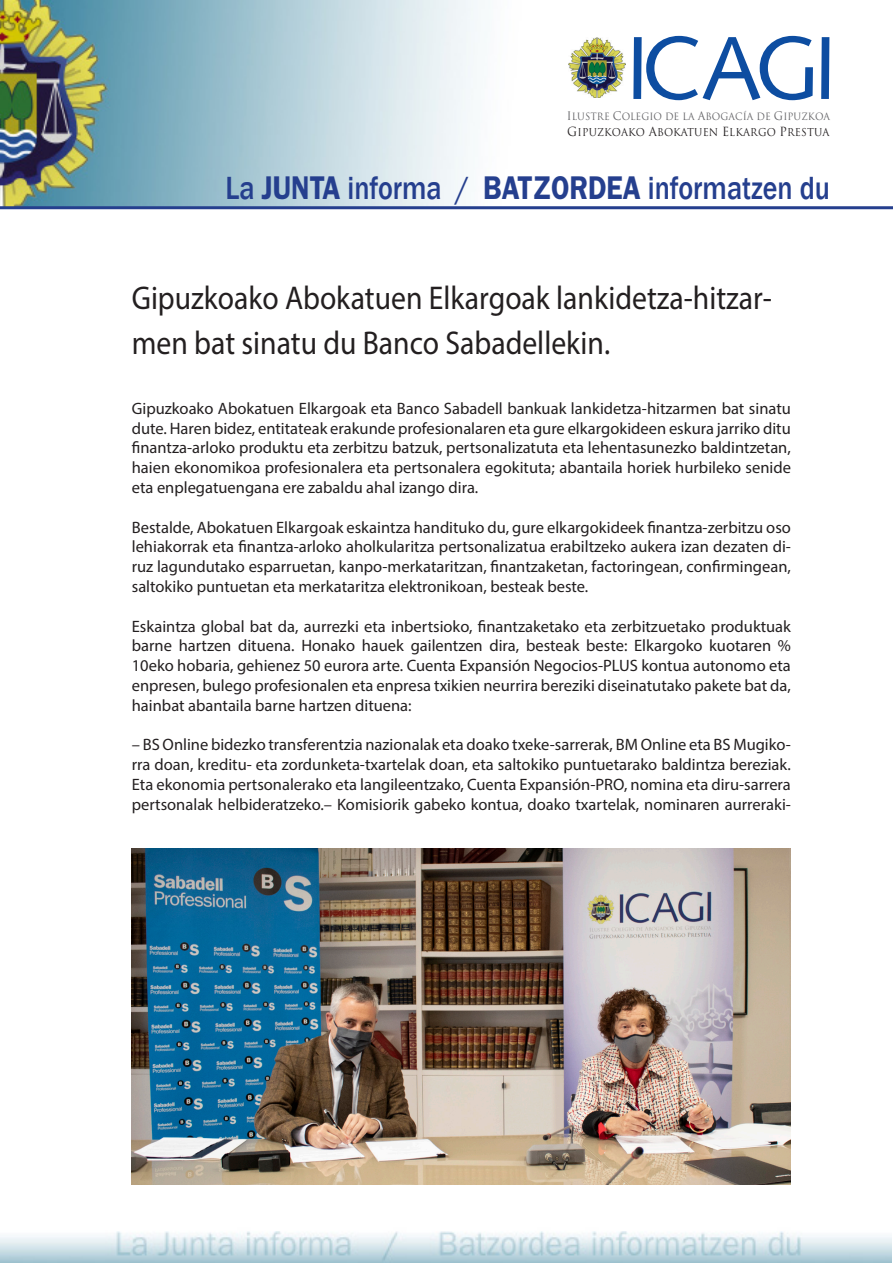
<style>
.page{position:relative;width:893px;height:1263px;background:#fff}
.page>*{position:absolute;margin:0;border:0;box-sizing:border-box;transform-origin:0 0}
.t1{font:33px/45px "Myriad Pro";color:#231f20;scale:.9 1}
.t2{font:500 33px "Franklin Gothic";color:#253f8e;scale:.85 1}
.t3{font:16.5px/19.8px "Myriad Pro";color:#231f20;text-align:justify}
.t4{font:10.5px "Trajan Pro";letter-spacing:.015em;color:#231f20;scale:.95 1}
.t5{font:9.9px "Trajan Pro";letter-spacing:.005em;color:#636366;scale:.95 1}
.s1{font-size:11.55px}
.s2{font-size:12.3px}
.s3{font-weight:600}
</style>
<div class="page">
<img style="left:0;top:0;width:682px;height:206px">
<hr style="left:0;top:206px;width:893px;height:3px;background:#253f8e">
<img style="left:0;top:1231px;width:892px;height:32px">
<img style="left:568px;top:38px;width:57px;height:60px">
<svg style="left:633px;top:36px;width:180px;height:64px"></svg>
<svg style="left:821px;top:37px;width:8px;height:62px"></svg>
<img style="left:132px;top:848px;width:659px;height:336px">
<p class="t5" style="left:567px;top:110px;width:278px"><span class="s1">I</span>LUSTRE <span class="s1">C</span>OLEGIO DE LA <span class="s1">A</span>BOGACÍA DE <span class="s1">G</span>IPUZKOA</p>
<p class="t4" style="left:567px;top:125px;width:277px"><span class="s2">G</span>IPUZKOAKO <span class="s2">A</span>BOKATUEN <span class="s2">E</span>LKARGO <span class="s2">P</span>RESTUA</p>
<p class="t2" style="left:225px;top:167px;width:713px">La <span class="s3">JUNTA</span> informa / <span class="s3">BATZORDEA</span> informatzen du</p>
<p class="t1" style="left:132px;top:275px;width:713px">Gipuzkoako Abokatuen Elkargoak lankidetza-hitzar&shy;men bat sinatu du Banco Sabadellekin.</p>
<p class="t3" style="left:132px;top:398px;width:661px">Gipuzkoako Abokatuen Elkargoak eta Banco Sabadell bankuak lankidetza-hitzarmen bat sinatu dute. Haren bidez, entitateak erakunde profesionalaren eta gure elkargokideen eskura jarriko ditu finantza-arloko produktu eta zerbitzu batzuk, pertsonalizatuta eta lehentasunezko baldintzetan, haien ekonomikoa profesionalera eta pertsonalera egokituta; abantaila horiek hurbileko senide eta enplegatuengana ere zabaldu ahal izango dira.</p>
<p class="t3" style="left:132px;top:517px;width:661px">Bestalde, Abokatuen Elkargoak eskaintza handituko du, gure elkargokideek finantza-zerbitzu oso lehiakorrak eta finantza-arloko aholkularitza pertsonalizatua erabiltzeko aukera izan dezaten di&shy;ruz lagundutako esparruetan, kanpo-merkataritzan, finantzaketan, factoringean, confirmingean, saltokiko puntuetan eta merkataritza elektronikoan, besteak beste.</p>
<p class="t3" style="left:132px;top:616px;width:661px">Eskaintza global bat da, aurrezki eta inbertsioko, finantzaketako eta zerbitzuetako produktuak barne hartzen dituena. Honako hauek gailentzen dira, besteak beste: Elkargoko kuotaren % 10eko hobaria, gehienez 50 eurora arte. Cuenta Expansión Negocios-PLUS kontua autonomo eta enpresen, bulego profesionalen eta enpresa txikien neurrira bereziki diseinatutako pakete bat da, hainbat abantaila barne hartzen dituena:</p>
<p class="t3" style="left:132px;top:735px;width:661px">– BS Online bidezko transferentzia nazionalak eta doako txeke-sarrerak, BM Online eta BS Mugiko&shy;rra doan, kreditu- eta zordunketa-txartelak doan, eta saltokiko puntuetarako baldintza bereziak.<br>Eta ekonomia pertsonalerako eta langileentzako, Cuenta Expansión-PRO, nomina eta diru-sarrera pertsonalak helbideratzeko.– Komisiorik gabeko kontua, doako txartelak, nominaren aurreraki-</p>
</div>
